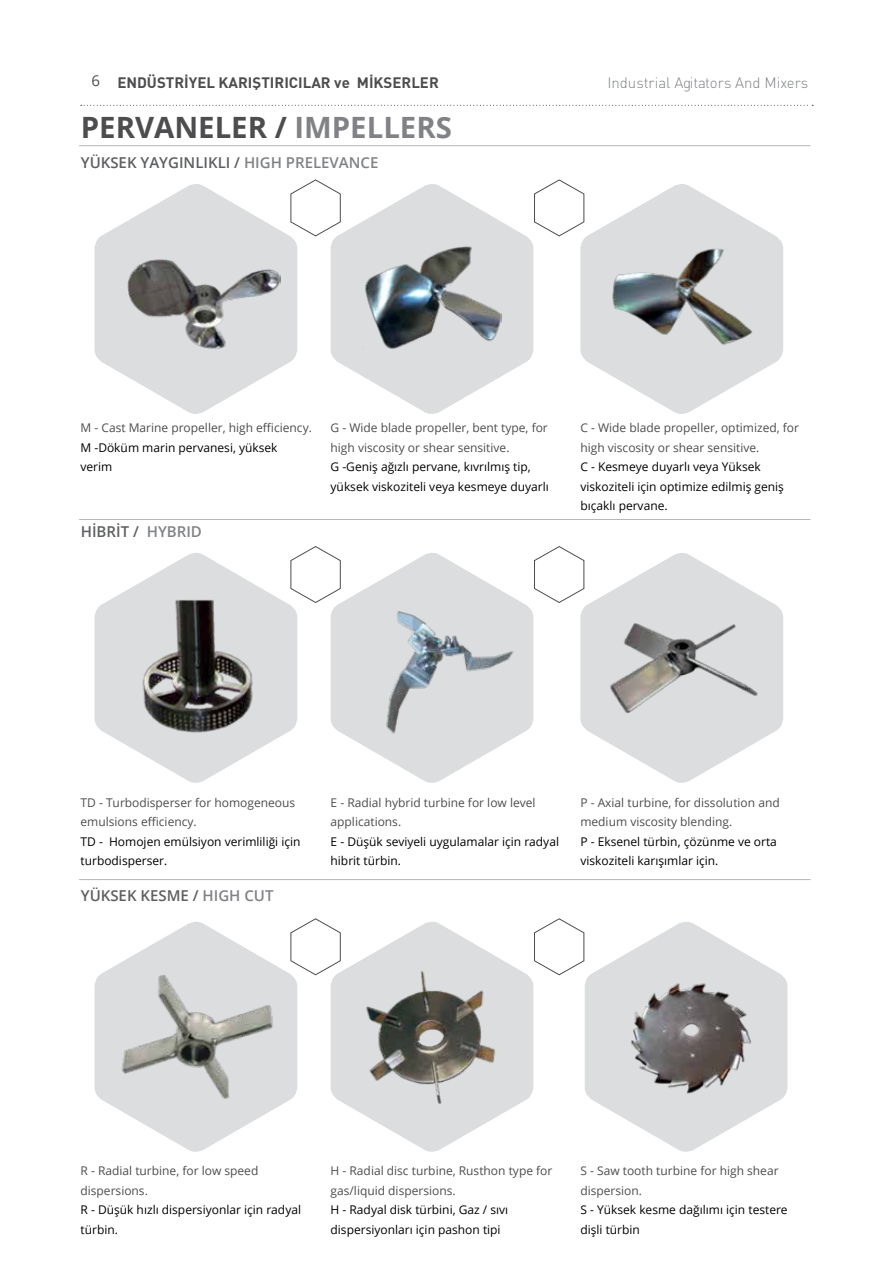
<style>
.page{position:relative;width:893px;height:1263px;background:#fff}
.page>*{position:absolute;margin:0;border:0;box-sizing:border-box;transform-origin:0 0}
.t1{font:700 29.4px "Open Sans";color:#4d4d4f}
.t2{font:600 15px "Open Sans";color:#5e5f61}
.t3{font:15px "DINT Bold Tr";color:#4d4d4f}
.t4{font:15px "DINT Light Tr";color:#808285}
.t5{font:12px/19.5px "Open Sans";color:#000}
.t6{font:12px/19.5px "Open Sans";color:#4d4d4f}
.s1{font-family:"Open Sans"}
.s2{color:#808285}
</style>
<div class="page">
<svg style="left:94px;top:553px;width:203px;height:230px;fill:#dcddde"></svg>
<img style="left:105px;top:598px;width:179px;height:135px">
<svg style="left:94px;top:184px;width:203px;height:230px;fill:#dcddde"></svg>
<img style="left:127px;top:259px;width:154px;height:90px">
<svg style="left:94px;top:922px;width:203px;height:230px;fill:#dcddde"></svg>
<img style="left:114px;top:974px;width:166px;height:126px">
<svg style="left:331px;top:922px;width:202px;height:230px;fill:#dddedf"></svg>
<img style="left:336px;top:968px;width:181px;height:138px">
<svg style="left:585px;top:922px;width:202px;height:230px;fill:#dcddde"></svg>
<img style="left:617px;top:981px;width:150px;height:114px">
<svg style="left:331px;top:553px;width:202px;height:230px;fill:#dcddde"></svg>
<img style="left:357px;top:610px;width:163px;height:124px">
<svg style="left:331px;top:184px;width:202px;height:230px;fill:#dcddde"></svg>
<img style="left:362px;top:246px;width:140px;height:106px">
<svg style="left:580px;top:553px;width:203px;height:230px;fill:#dcddde"></svg>
<img style="left:606px;top:609px;width:154px;height:117px">
<svg style="left:580px;top:184px;width:203px;height:230px;fill:#dcddde"></svg>
<img style="left:610px;top:244px;width:144px;height:110px">
<hr style="left:79px;top:879px;width:731px;height:1px;background:#b4b6b8">
<hr style="left:79px;top:519px;width:731px;height:1px;background:#b4b6b8">
<hr style="left:79px;top:145px;width:731px;height:1px;background:#b4b6b8">
<svg style="left:290px;top:918px;width:51px;height:57px"></svg>
<svg style="left:290px;top:546px;width:51px;height:57px"></svg>
<svg style="left:290px;top:179px;width:51px;height:57px"></svg>
<svg style="left:534px;top:918px;width:50px;height:57px"></svg>
<svg style="left:534px;top:546px;width:50px;height:57px"></svg>
<svg style="left:534px;top:179px;width:50px;height:57px"></svg>
<svg style="left:81px;top:105px;width:732px;height:1px"></svg>
<p class="t3" style="left:92px;top:73px;width:349px"><span class="s1">6</span> ENDÜSTRİYEL KARIŞTIRICILAR ve MİKSERLER</p>
<p class="t4" style="left:607px;top:73px;width:202px">Industrial Agitators And Mixers</p>
<h1 class="t1" style="left:81px;top:107px;width:373px">PERVANELER / <span class="s2">IMPELLERS</span></h1>
<p class="t2" style="left:81px;top:152px;width:299px">YÜKSEK YAYGINLIKLI / <span class="s2">HIGH PRELEVANCE</span></p>
<p class="t6" style="left:81px;top:418px;width:233px">M - Cast Marine propeller, high efficiency.</p>
<p class="t5" style="left:81px;top:437px;width:199px">M -Döküm marin pervanesi, yüksek verim</p>
<p class="t2" style="left:81px;top:521px;width:123px">HİBRİT / <span class="s2">HYBRID</span></p>
<p class="t6" style="left:331px;top:418px;width:219px">G - Wide blade propeller, bent type, for high viscosity or shear sensitive.</p>
<p class="t5" style="left:331px;top:457px;width:220px">G -Geniş ağızlı pervane, kıvrılmış tip, yüksek viskoziteli veya kesmeye duyarlı</p>
<p class="t6" style="left:580px;top:418px;width:220px">C - Wide blade propeller, optimized, for high viscosity or shear sensitive.</p>
<p class="t5" style="left:580px;top:457px;width:205px">C - Kesmeye duyarlı veya Yüksek viskoziteli için optimize edilmiş geniş bıçaklı pervane.</p>
<p class="t6" style="left:81px;top:792px;width:216px">TD - Turbodisperser for homogeneous emulsions efficiency.</p>
<p class="t5" style="left:81px;top:831px;width:222px">TD - Homojen emülsiyon verimliliği için turbodisperser.</p>
<p class="t2" style="left:81px;top:885px;width:194px">YÜKSEK KESME / <span class="s2">HIGH CUT</span></p>
<p class="t6" style="left:331px;top:792px;width:206px">E - Radial hybrid turbine for low level applications.</p>
<p class="t5" style="left:331px;top:831px;width:230px">E - Düşük seviyeli uygulamalar için radyal hibrit türbin.</p>
<p class="t6" style="left:580px;top:792px;width:201px">P - Axial turbine, for dissolution and medium viscosity blending.</p>
<p class="t5" style="left:580px;top:831px;width:198px">P - Eksenel türbin, çözünme ve orta viskoziteli karışımlar için.</p>
<p class="t6" style="left:81px;top:1161px;width:179px">R - Radial turbine, for low speed dispersions.</p>
<p class="t5" style="left:81px;top:1200px;width:222px">R - Düşük hızlı dispersiyonlar için radyal türbin.</p>
<p class="t6" style="left:331px;top:1161px;width:223px">H - Radial disc turbine, Rusthon type for gas/liquid dispersions.</p>
<p class="t5" style="left:331px;top:1200px;width:179px">H - Radyal disk türbini, Gaz / sıvı dispersiyonları için pashon tipi</p>
<p class="t6" style="left:580px;top:1161px;width:200px">S - Saw tooth turbine for high shear dispersion.</p>
<p class="t5" style="left:580px;top:1200px;width:209px">S - Yüksek kesme dağılımı için testere dişli türbin</p>
</div>
